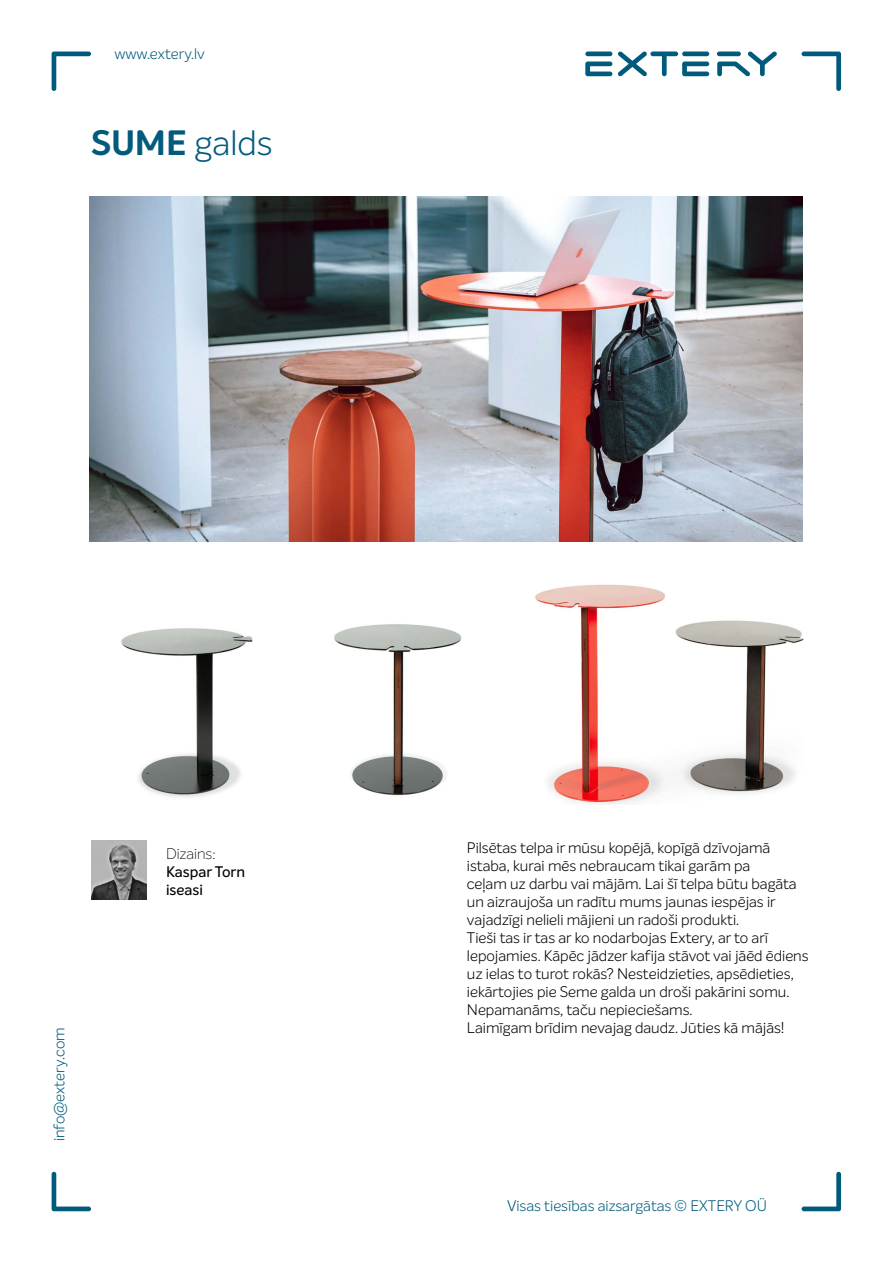
<style>
.page{position:relative;width:893px;height:1263px;background:#fff}
.page>*{position:absolute;margin:0;border:0;box-sizing:border-box;transform-origin:0 0}
.t1{font:300 34.5px "Intelo";color:#025a7c}
.t2{font:300 15px/18px "Intelo";color:#000}
.t3{font:300 15px "Intelo";color:#025a7c}
.t4{font:500 15px/18px "Intelo";color:#000}
.t5{font:300 15px "Intelo";color:#005a7c}
.t6{font:100 15px "Intelo";color:#000}
.s1{font-weight:700}
</style>
<div class="page">
<svg style="left:802px;top:52px;width:39px;height:39px"></svg>
<svg style="left:802px;top:1172px;width:39px;height:39px"></svg>
<svg style="left:52px;top:1172px;width:39px;height:39px"></svg>
<svg style="left:52px;top:52px;width:39px;height:39px"></svg>
<svg style="left:585px;top:51px;width:192px;height:26px"></svg>
<img style="left:90px;top:197px;width:712px;height:345px">
<img style="left:334px;top:624px;width:128px;height:172px">
<img style="left:535px;top:584px;width:268px;height:220px">
<img style="left:121px;top:628px;width:132px;height:170px">
<img style="left:91px;top:841px;width:55px;height:59px">
<p class="t3" style="left:114px;top:45px;width:92px">www.extery.lv</p>
<h1 class="t1" style="left:91px;top:122px;width:183px"><span class="s1">SUME</span> galds</h1>
<p class="t5" style="left:50px;top:1141px;width:116px;rotate:-90deg">info@extery.com</p>
<p class="t6" style="left:166px;top:845px;width:51px">Dizains:</p>
<p class="t4" style="left:166px;top:863px;width:81px">Kaspar Torn iseasi</p>
<p class="t2" style="left:467px;top:839px;width:343px">Pilsētas telpa ir mūsu kopējā, kopīgā dzīvojamā istaba, kurai mēs nebraucam tikai garām pa<br>ceļam uz darbu vai mājām. Lai šī telpa būtu bagāta un aizraujoša un radītu mums jaunas iespējas ir vajadzīgi nelieli mājieni un radoši produkti.<br>Tieši tas ir tas ar ko nodarbojas Extery, ar to arī lepojamies. Kāpēc jādzer kafija stāvot vai jāēd ēdiens uz ielas to turot rokās? Nesteidzieties, apsēdieties, iekārtojies pie Seme galda un droši pakārini somu.<br>Nepamanāms, taču nepieciešams.<br>Laimīgam brīdim nevajag daudz. Jūties kā mājās!</p>
<p class="t3" style="left:507px;top:1196px;width:261px">Visas tiesības aizsargātas © EXTERY OÜ</p>
</div>
